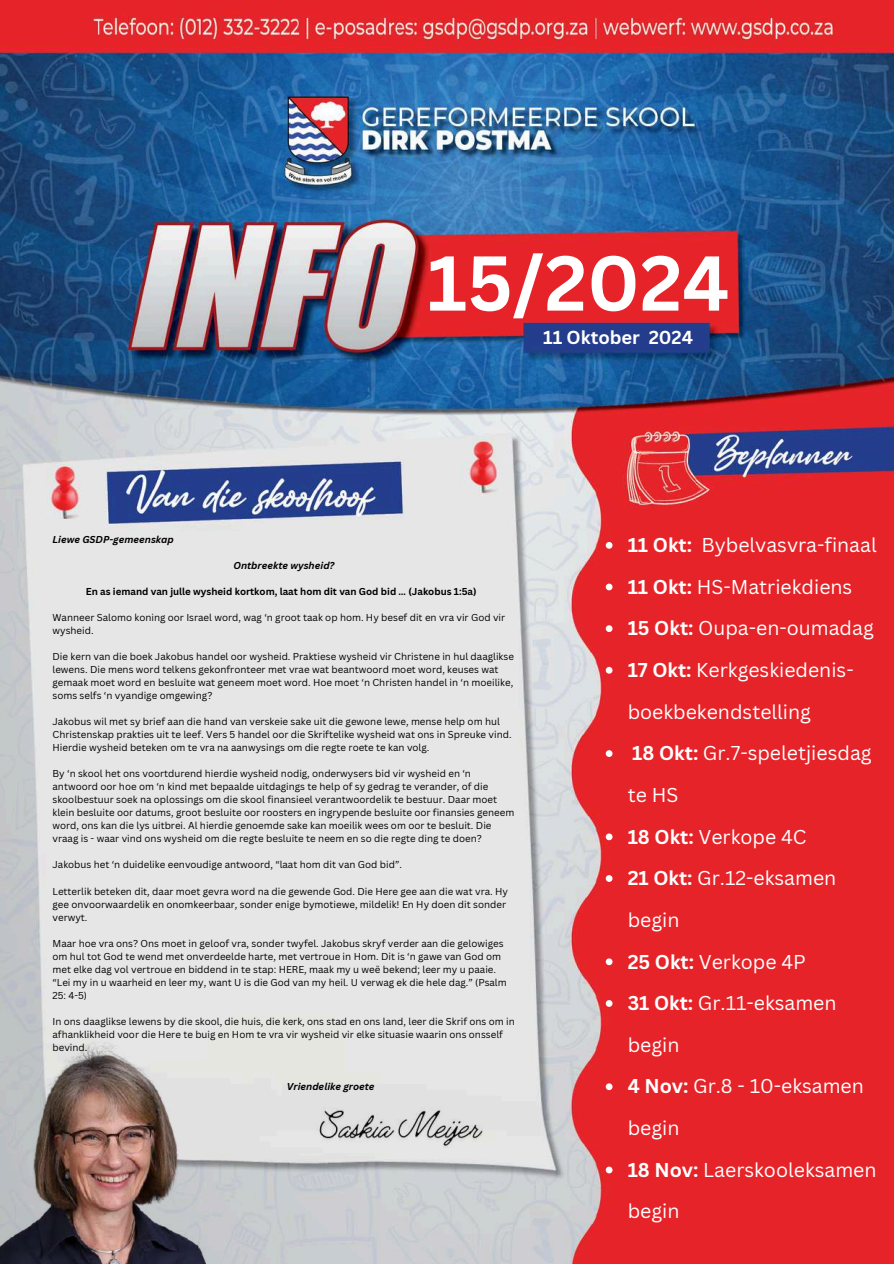
<style>
.page{position:relative;width:894px;height:1264px;background:#fff}
.page>*{position:absolute;margin:0;border:0;box-sizing:border-box;transform-origin:0 0}
.t1{font:700 75.9px "Canva Sans";color:#fff}
.t2{font:19.5px/41.7px "Canva Sans";color:#fff}
.t3{font:700 18.3px "Canva Sans";color:#fff}
.t4{font:9.75px/13px "Canva Sans";color:#000}
.t5{font:700 9.75px "Canva Sans";color:#000}
.t6{font:italic 700 9.75px "Canva Sans";color:#000}
.s1{font-weight:700}
</style>
<div class="page">
<img style="left:0;top:0;width:893px;height:1263px">
<img style="left:0;top:1027px;width:205px;height:236px">
<svg style="left:605px;top:542px;width:7px;height:6px"></svg>
<svg style="left:605px;top:583px;width:7px;height:7px"></svg>
<svg style="left:605px;top:625px;width:7px;height:7px"></svg>
<svg style="left:605px;top:667px;width:7px;height:6px"></svg>
<svg style="left:605px;top:750px;width:7px;height:7px"></svg>
<svg style="left:605px;top:833px;width:7px;height:7px"></svg>
<svg style="left:605px;top:875px;width:7px;height:6px"></svg>
<svg style="left:605px;top:958px;width:7px;height:7px"></svg>
<svg style="left:605px;top:1000px;width:7px;height:6px"></svg>
<svg style="left:605px;top:1083px;width:7px;height:7px"></svg>
<svg style="left:605px;top:1166px;width:7px;height:7px"></svg>
<img style="left:315px;top:1101px;width:171px;height:51px">
<h1 class="t1" style="left:427px;top:229px;width:304px">15/2024</h1>
<h3 class="t3" style="left:543px;top:324px;width:151px">11 Oktober 2024</h3>
<p class="t6" style="left:52px;top:533px;width:123px">Liewe GSDP-gemeenskap</p>
<p class="t6" style="left:233px;top:559px;width:102px">Ontbreekte wysheid?</p>
<p class="t5" style="left:86px;top:585px;width:392px">En as iemand van julle wysheid kortkom, laat hom dit van God bid … (Jakobus 1:5a)</p>
<p class="t4" style="left:52px;top:611px;width:454px">Wanneer Salomo koning oor Israel word, wag ‘n groot taak op hom. Hy besef dit en vra vir God vir wysheid.</p>
<p class="t4" style="left:52px;top:650px;width:463px">Die kern van die boek Jakobus handel oor wysheid. Praktiese wysheid vir Christene in hul daaglikse lewens. Die mens word telkens gekonfronteer met vrae wat beantwoord moet word, keuses wat gemaak moet word en besluite wat geneem moet word. Hoe moet ‘n Christen handel in ‘n moeilike, soms selfs ‘n vyandige omgewing?</p>
<p class="t4" style="left:52px;top:715px;width:460px">Jakobus wil met sy brief aan die hand van verskeie sake uit die gewone lewe, mense help om hul<br>Christenskap prakties uit te leef. Vers 5 handel oor die Skriftelike wysheid wat ons in Spreuke vind.<br>Hierdie wysheid beteken om te vra na aanwysings om die regte roete te kan volg.</p>
<p class="t4" style="left:52px;top:767px;width:463px">By ‘n skool het ons voortdurend hierdie wysheid nodig, onderwysers bid vir wysheid en ‘n antwoord oor hoe om ‘n kind met bepaalde uitdagings te help of sy gedrag te verander, of die skoolbestuur soek na oplossings om die skool finansieel verantwoordelik te bestuur. Daar moet klein besluite oor datums, groot besluite oor roosters en ingrypende besluite oor finansies geneem word, ons kan die lys uitbrei. Al hierdie genoemde sake kan moeilik wees om oor te besluit. Die vraag is - waar vind ons wysheid om die regte besluite te neem en so die regte ding te doen?</p>
<p class="t4" style="left:52px;top:858px;width:351px">Jakobus het ‘n duidelike eenvoudige antwoord, “laat hom dit van God bid”.</p>
<p class="t4" style="left:52px;top:884px;width:457px">Letterlik beteken dit, daar moet gevra word na die gewende God. Die Here gee aan die wat vra. Hy gee onvoorwaardelik en onomkeerbaar, sonder enige bymotiewe, mildelik! En Hy doen dit sonder verwyt.</p>
<p class="t4" style="left:52px;top:936px;width:455px">Maar hoe vra ons? Ons moet in geloof vra, sonder twyfel. Jakobus skryf verder aan die gelowiges om hul tot God te wend met onverdeelde harte, met vertroue in Hom. Dit is ‘n gawe van God om met elke dag vol vertroue en biddend in te stap: HERE, maak my u weë bekend; leer my u paaie. “Lei my in u waarheid en leer my, want U is die God van my heil. U verwag ek die hele dag.” (Psalm 25: 4-5)</p>
<p class="t4" style="left:52px;top:1014px;width:463px">In ons daaglikse lewens by die skool, die huis, die kerk, ons stad en ons land, leer die Skrif ons om in afhanklikheid voor die Here te buig en Hom te vra vir wysheid vir elke situasie waarin ons onsself bevind.</p>
<p class="t6" style="left:287px;top:1079px;width:89px">Vriendelike groete</p>
<p class="t2" style="left:627px;top:523px;width:250px"><span class="s1">11 Okt:</span> Bybelvasvra-finaal<br><span class="s1">11 Okt:</span> HS-Matriekdiens<br><span class="s1">15 Okt:</span> Oupa-en-oumadag<br><span class="s1">17 Okt:</span> Kerkgeskiedenis&shy;boekbekendstelling<br><span class="s1">18 Okt:</span> Gr.7-speletjiesdag te HS<br><span class="s1">18 Okt:</span> Verkope 4C<br><span class="s1">21 Okt:</span> Gr.12-eksamen begin<br><span class="s1">25 Okt:</span> Verkope 4P<br><span class="s1">31 Okt:</span> Gr.11-eksamen begin<br><span class="s1">4 Nov:</span> Gr.8 - 10-eksamen begin<br><span class="s1">18 Nov:</span> Laerskooleksamen begin</p>
</div>
